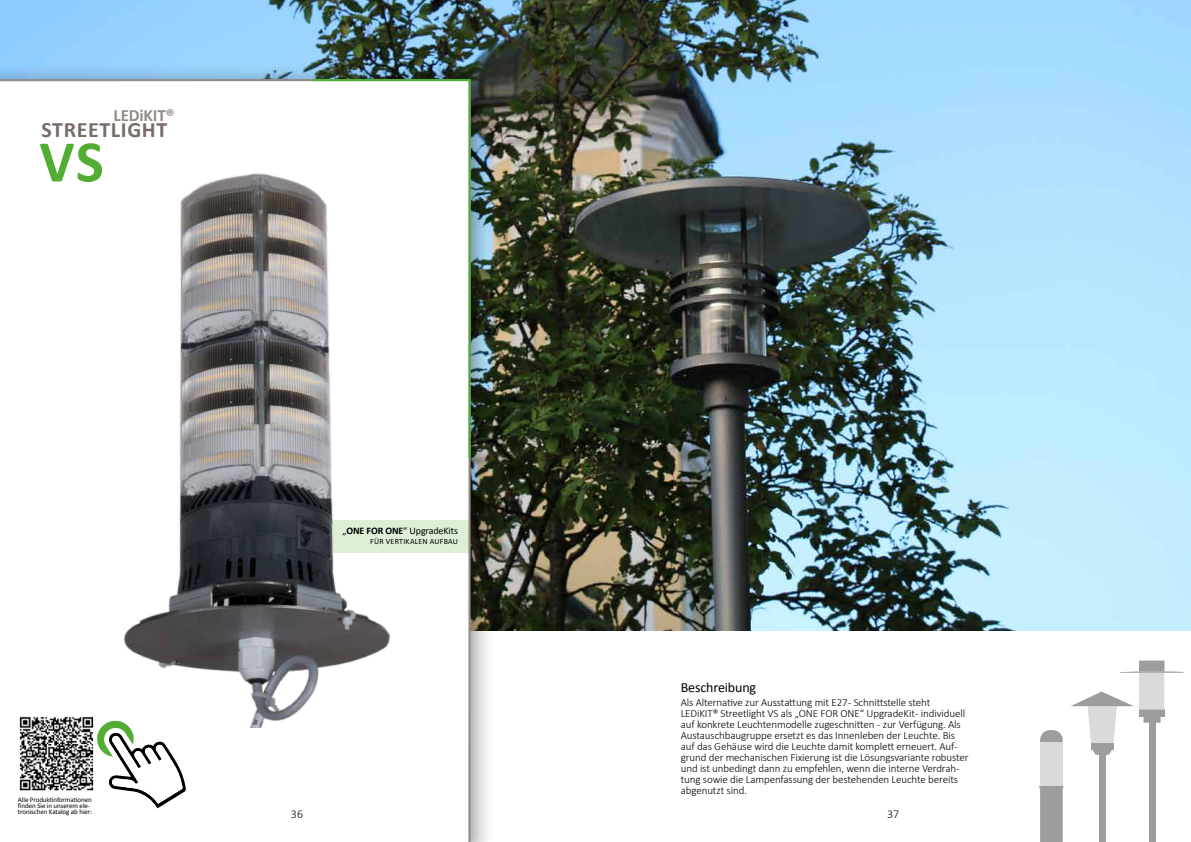
<style>
.page{position:relative;width:1191px;height:842px;background:#fff}
.page>*{position:absolute;margin:0;border:0;box-sizing:border-box;transform-origin:0 0}
.t1{font:700 59.3px "Calibri";color:#52ae32}
.t2{font:700 22px "Calibri";letter-spacing:.025em;color:#776c68}
.t3{font:700 17.2px "Calibri";letter-spacing:-.01em;color:#958b87}
.t4{font:14px "Calibri";letter-spacing:-.01em;color:#000}
.t5{font:300 12px "Calibri";color:#000}
.t6{font:300 11px/11px "Calibri";letter-spacing:-.01em;color:#000}
.t7{font:10px "Calibri";letter-spacing:-.01em;color:#000}
.t8{font:8px "Calibri";letter-spacing:.03em;color:#000}
.t9{font:7px/6px "Calibri";letter-spacing:-.01em;color:#000}
.s1{font-weight:700}
</style>
<div class="page">
<img style="left:0;top:0;width:1191px;height:631px">
<div style="left:0;top:63px;width:495px;height:779px;background:#000;opacity:.41"></div>
<svg style="left:0;top:78px;width:472px;height:764px"></svg>
<svg style="left:0;top:400px;width:461px;height:442px"></svg>
<div style="left:229px;top:520px;width:240px;height:33px;background:#ddefd6"></div>
<img style="left:78px;top:142px;width:357px;height:586px">
<svg style="left:310px;top:78px;width:161px;height:382px"></svg>
<img style="left:18px;top:715px;width:77px;height:77px">
<svg style="left:1039px;top:730px;width:24px;height:112px;background:#a9a9a8"></svg>
<div style="left:1040px;top:741px;width:22px;height:44px;background:#dadada"></div>
<div style="left:1099px;top:754px;width:6px;height:88px;background:#9d9d9c"></div>
<svg style="left:1092px;top:749px;width:20px;height:6px"></svg>
<div style="left:1091px;top:743px;width:22px;height:6px;background:#9d9d9c"></div>
<svg style="left:1071px;top:692px;width:63px;height:51px"></svg>
<div style="left:1148px;top:723px;width:7px;height:119px;background:#9d9d9c"></div>
<div style="left:1143px;top:717px;width:17px;height:6px;background:#9d9d9c"></div>
<div style="left:1139px;top:710px;width:25px;height:7px;background:#9d9d9c"></div>
<div style="left:1139px;top:660px;width:25px;height:11px;background:#9d9d9c"></div>
<div style="left:1139px;top:673px;width:25px;height:37px;background:#dadada"></div>
<svg style="left:1120px;top:671px;width:63px;height:2px"></svg>
<svg style="left:95px;top:719px;width:91px;height:89px"></svg>
<h3 class="t3" style="left:114px;top:103px;width:62px">LEDiKIT®</h3>
<h2 class="t2" style="left:42px;top:114px;width:127px">STREETLIGHT</h2>
<h1 class="t1" style="left:39px;top:120px;width:66px">VS</h1>
<p class="t9" style="left:18px;top:796px;width:76px">Alle Produktinformationen finden Sie in unserem ele&shy;tronischen Katalog ab hier:</p>
<p class="t7" style="left:342px;top:524px;width:117px">„<span class="s1">ONE FOR ONE</span>“ UpgradeKits</p>
<p class="t8" style="left:370px;top:536px;width:89px">FÜR VERTIKALEN AUFBAU</p>
<p class="t4" style="left:681px;top:678px;width:77px">Beschreibung</p>
<p class="t6" style="left:681px;top:697px;width:289px">Als Alternative zur Ausstattung mit E27 - Schnittstelle steht LEDiKIT® Streetlight VS als „ONE FOR ONE“ UpgradeKit - individuell auf konkrete Leuchtenmodelle zugeschnitten - zur Verfügung. Als Austauschbaugruppe ersetzt es das Innenleben der Leuchte. Bis auf das Gehäuse wird die Leuchte damit komplett erneuert. Auf&shy;grund der mechanischen Fixierung ist die Lösungsvariante robuster und ist unbedingt dann zu empfehlen, wenn die interne Verdrah&shy;tung sowie die Lampenfassung der bestehenden Leuchte bereits abgenutzt sind.</p>
<p class="t5" style="left:291px;top:807px;width:14px">36</p>
<p class="t5" style="left:887px;top:807px;width:14px">37</p>
</div>
